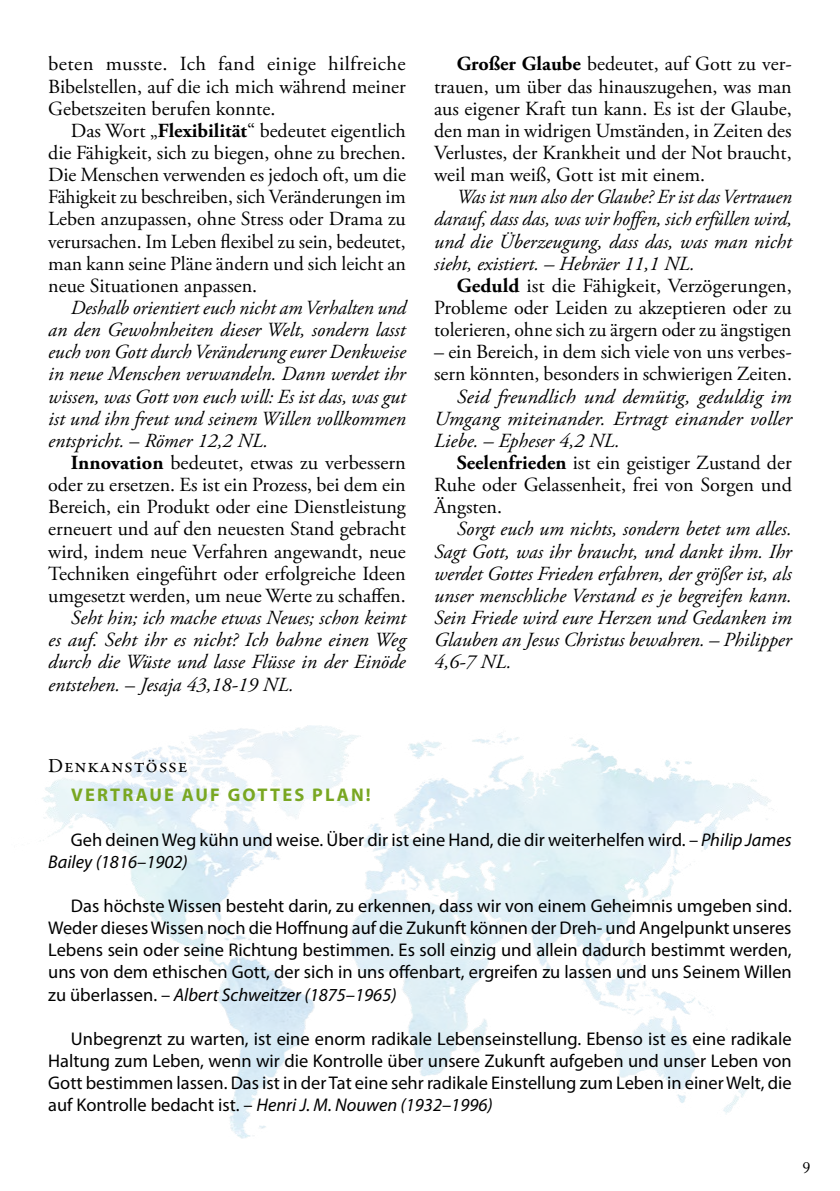
<style>
.page{position:relative;width:840px;height:1191px;background:#fff}
.page>*{position:absolute;margin:0;border:0;box-sizing:border-box;transform-origin:0 0}
.t1{font:20px/22.2px "Adobe Garamond Pro";color:#000;text-align:justify}
.t2{font:italic 20px/22.2px "Adobe Garamond Pro";color:#000;text-align:justify}
.t3{font:20px "Garamond Premr Pro";letter-spacing:.04em;color:#000}
.t4{font:18.4px/22.2px "Myriad Pro";color:#000;text-align:justify}
.t5{font:700 18.4px "Myriad Pro";letter-spacing:.12em;color:#79a722}
.t6{font:16px "Adobe Caslon Pro";color:#000}
.s1{font-weight:700}
.s2{font-style:normal}
.s3{font-style:italic}
</style>
<div class="page">
<img style="left:40px;top:725px;width:732px;height:413px">
<p class="t1" style="left:48px;top:54px;width:359px">beten musste. Ich fand einige hilfreiche Bibelstellen, auf die ich mich während meiner Gebetszeiten berufen konnte.</p>
<p class="t1" style="left:48px;top:120px;width:359px;text-indent:23px">Das Wort „<span class="s1">Flexibilität</span>“ bedeutet eigentlich die Fähigkeit, sich zu biegen, ohne zu brechen.<br>Die Menschen verwenden es jedoch oft, um die Fähigkeit zu beschreiben, sich Veränderungen im Leben anzupassen, ohne Stress oder Drama zu verursachen. Im Leben flexibel zu sein, bedeutet, man kann seine Pläne ändern und sich leicht an neue Situationen anpassen.</p>
<p class="t2" style="left:48px;top:297px;width:359px;text-indent:23px">Deshalb orientiert euch nicht am Verhalten und an den Gewohnheiten dieser Welt, sondern lasst euch von Gott durch Veränderung eurer Denkweise in neue Menschen verwandeln. Dann werdet ihr wissen, was Gott von euch will: Es ist das, was gut ist und ihn freut und seinem Willen vollkommen entspricht. <span class="s2">–</span> Römer 12,2 NL.</p>
<p class="t1" style="left:48px;top:452px;width:359px;text-indent:23px"><span class="s1">Innovation</span> bedeutet, etwas zu verbessern oder zu ersetzen. Es ist ein Prozess, bei dem ein Bereich, ein Produkt oder eine Dienstleistung erneuert und auf den neuesten Stand gebracht wird, indem neue Verfahren angewandt, neue Techniken eingeführt oder erfolgreiche Ideen umgesetzt werden, um neue Werte zu schaffen.</p>
<p class="t2" style="left:48px;top:607px;width:359px;text-indent:23px">Seht hin; ich mache etwas Neues; schon keimt es auf. Seht ihr es nicht? Ich bahne einen Weg durch die Wüste und lasse Flüsse in der Einöde entstehen. <span class="s2">–</span> Jesaja 43,18-19 NL.</p>
<p class="t1" style="left:434px;top:54px;width:359px;text-indent:23px"><span class="s1">Großer Glaube</span> bedeutet, auf Gott zu ver&shy;trauen, um über das hinauszugehen, was man aus eigener Kraft tun kann. Es ist der Glaube, den man in widrigen Umständen, in Zeiten des Verlustes, der Krankheit und der Not braucht, weil man weiß, Gott ist mit einem.</p>
<p class="t2" style="left:434px;top:186px;width:359px;text-indent:23px">Was ist nun also der Glaube? Er ist das Vertrauen darauf, dass das, was wir hoffen, sich erfüllen wird, und die Überzeugung, dass das, was man nicht sieht, existiert. – Hebräer 11,1 NL.</p>
<p class="t1" style="left:434px;top:275px;width:359px;text-indent:23px"><span class="s1">Geduld</span> ist die Fähigkeit, Verzögerungen, Probleme oder Leiden zu akzeptieren oder zu tolerieren, ohne sich zu ärgern oder zu ängstigen</p>
<p class="t1" style="left:434px;top:341px;width:359px">– ein Bereich, in dem sich viele von uns verbes&shy;sern könnten, besonders in schwierigen Zeiten.</p>
<p class="t2" style="left:434px;top:386px;width:359px;text-indent:23px">Seid freundlich und demütig, geduldig im Umgang miteinander. Ertragt einander voller Liebe. – Epheser 4,2 NL.</p>
<p class="t1" style="left:434px;top:452px;width:359px;text-indent:23px"><span class="s1">Seelenfrieden</span> ist ein geistiger Zustand der Ruhe oder Gelassenheit, frei von Sorgen und Ängsten.</p>
<p class="t2" style="left:434px;top:518px;width:359px;text-indent:23px">Sorgt euch um nichts, sondern betet um alles.<br>Sagt Gott, was ihr braucht, und dankt ihm. Ihr werdet Gottes Frieden erfahren, der größer ist, als unser menschliche Verstand es je begreifen kann.<br>Sein Friede wird eure Herzen und Gedanken im Glauben an Jesus Christus bewahren. – Philipper 4,6-7 NL.</p>
<p class="t3" style="left:48px;top:754px;width:141px">Denkanstösse</p>
<p class="t5" style="left:71px;top:783px;width:301px">VERTRAUE AUF GOTTES PLAN!</p>
<p class="t4" style="left:48px;top:828px;width:744px;text-indent:23px">Geh deinen Weg kühn und weise. Über dir ist eine Hand, die dir weiterhelfen wird. – <span class="s3">Philip James<br>Bailey (1816–1902)</span></p>
<p class="t4" style="left:48px;top:894px;width:744px;text-indent:23px">Das höchste Wissen besteht darin, zu erkennen, dass wir von einem Geheimnis umgeben sind.<br>Weder dieses Wissen noch die Hoffnung auf die Zukunft können der Dreh- und Angelpunkt unseres Lebens sein oder seine Richtung bestimmen. Es soll einzig und allein dadurch bestimmt werden, uns von dem ethischen Gott, der sich in uns offenbart, ergreifen zu lassen und uns Seinem Willen zu überlassen. – <span class="s3">Albert Schweitzer (1875–1965)</span></p>
<p class="t4" style="left:48px;top:1027px;width:744px;text-indent:23px">Unbegrenzt zu warten, ist eine enorm radikale Lebenseinstellung. Ebenso ist es eine radikale Haltung zum Leben, wenn wir die Kontrolle über unsere Zukunft aufgeben und unser Leben von Gott bestimmen lassen. Das ist in der Tat eine sehr radikale Einstellung zum Leben in einer Welt, die auf Kontrolle bedacht ist. – <span class="s3">Henri J. M. Nouwen (1932–1996)</span></p>
<p class="t6" style="left:802px;top:1158px;width:9px">9</p>
</div>
